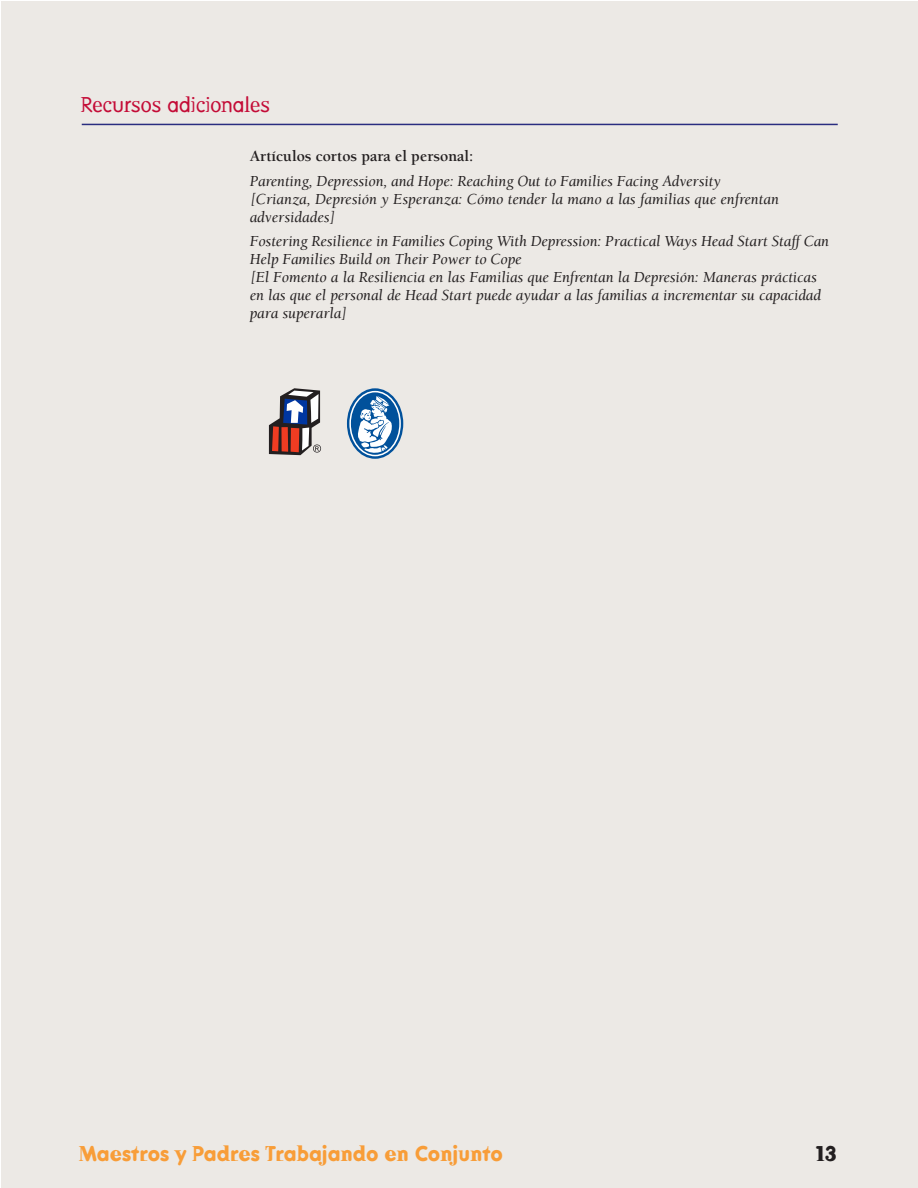
<style>
.page{position:relative;width:918px;height:1188px;background:#fff}
.page>*{position:absolute;margin:0;border:0;box-sizing:border-box;transform-origin:0 0}
.t1{font:700 21px "Dead History OT";color:#f89d38}
.t2{font:21px "Dead History OT";color:#c40c37}
.t3{font:700 21px "Dead History OT";color:#231f20}
.t4{font:italic 15.75px/18px "Berkeley";letter-spacing:-.005em;color:#231f20}
.t5{font:700 15.75px "Berkeley";color:#231f20}
</style>
<div class="page">
<div style="left:2px;top:2px;width:916px;height:1186px;background:#ece9e5"></div>
<hr style="left:82px;top:124px;width:756px;height:1px;background:#2a2d80">
<svg style="left:347px;top:388px;width:56px;height:71px"></svg>
<div style="left:349px;top:391px;width:52px;height:65px;border:2px solid #fff;border-radius:50%"></div>
<svg style="left:357px;top:396px;width:36px;height:58px;background:#86accf"></svg>
<svg style="left:269px;top:388px;width:52px;height:67px"></svg>
<h2 class="t2" style="left:81px;top:95px;width:191px">Recursos adicionales</h2>
<h3 class="t5" style="left:250px;top:148px;width:225px">Artículos cortos para el personal:</h3>
<p class="t4" style="left:250px;top:172px;width:473px">Parenting, Depression, and Hope: Reaching Out to Families Facing Adversity</p>
<p class="t4" style="left:250px;top:190px;width:531px">[Crianza, Depresión y Esperanza: Cómo tender la mano a las familias que enfrentan adversidades]</p>
<p class="t4" style="left:250px;top:233px;width:581px">Fostering Resilience in Families Coping With Depression: Practical Ways Head Start Staff Can<br>Help Families Build on Their Power to Cope</p>
<p class="t4" style="left:250px;top:269px;width:573px">[El Fomento a la Resiliencia en las Familias que Enfrentan la Depresión: Maneras prácticas en las que el personal de Head Start puede ayudar a las familias a incrementar su capacidad para superarla]</p>
<h1 class="t1" style="left:79px;top:1143px;width:426px">Maestros y Padres Trabajando en Conjunto</h1>
<h1 class="t3" style="left:816px;top:1143px;width:22px">13</h1>
</div>
